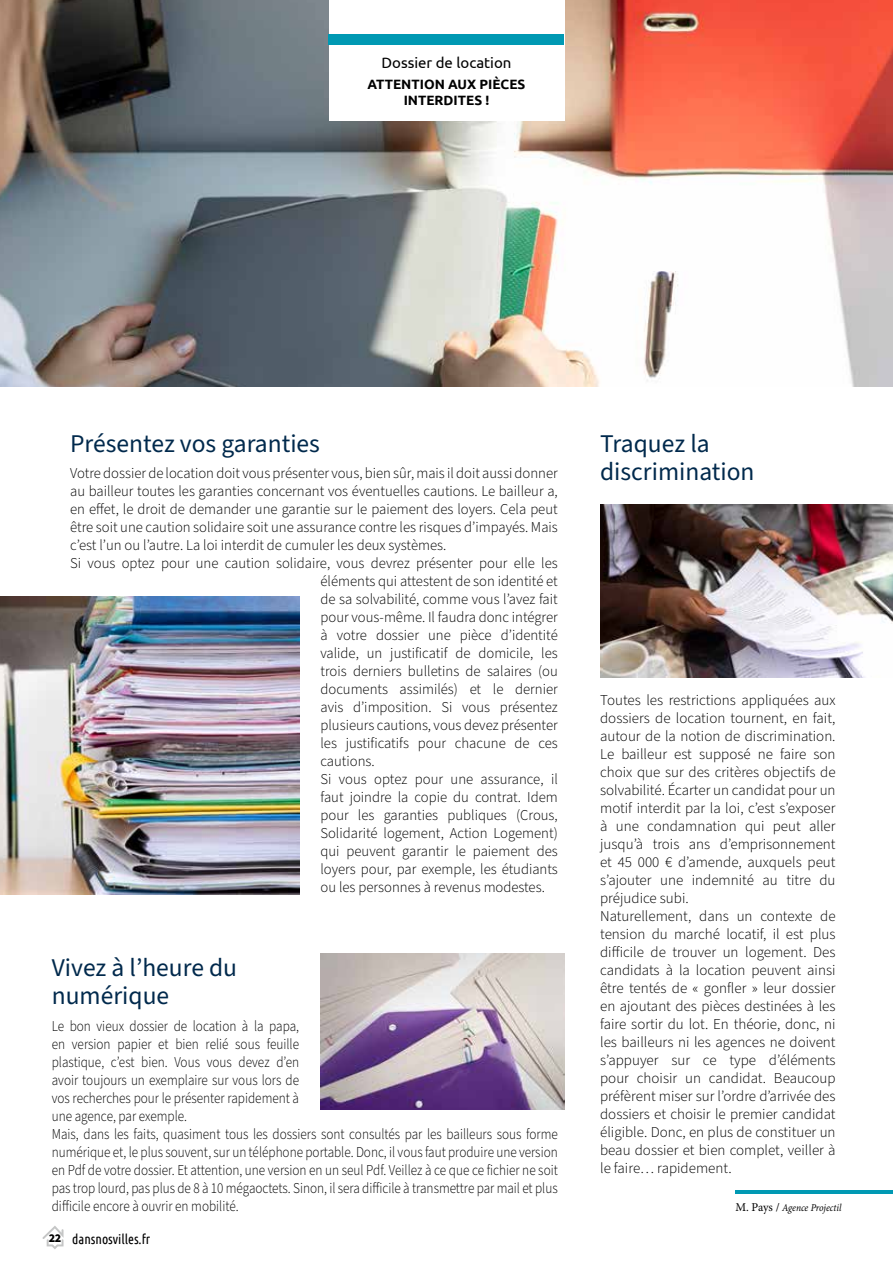
<style>
.page{position:relative;width:893px;height:1263px;background:#fff}
.page>*{position:absolute;margin:0;border:0;box-sizing:border-box;transform-origin:0 0}
.t1{font:25.5px/28.5px "Source Sans 3";color:#00294c}
.t2{font:300 15px/18px "Source Sans 3";color:#000}
.t3{font:300 15px/18px "Source Sans 3";color:#000;scale:.88 1}
.t4{font:15px "Ubuntu";color:#000}
.t5{font:700 13.5px/16.5px "Ubuntu";color:#000;text-align:center}
.t6{font:13.5px "Ubuntu Condensed";color:#000}
.t7{font:italic 10.5px "Minion Pro";letter-spacing:-.005em;color:#000;scale:.91 1}
.s1{font-family:"Source Sans Pro";font-weight:900;font-size:12px}
.s2{font-style:normal;font-size:12px}
</style>
<div class="page">
<svg style="left:42px;top:1226px;width:22px;height:23px"></svg>
<img style="left:0;top:0;width:893px;height:387px">
<div style="left:329px;top:0;width:235px;height:120px;background:#fff"></div>
<div style="left:329px;top:34px;width:235px;height:10px;background:#0099b3"></div>
<img style="left:0;top:596px;width:299px;height:299px">
<img style="left:320px;top:953px;width:244px;height:157px">
<img style="left:600px;top:505px;width:293px;height:172px">
<hr style="left:735px;top:1190px;width:158px;height:4px;background:#0099b3">
<p class="t4" style="left:381px;top:54px;width:132px">Dossier de location</p>
<p class="t5" style="left:368px;top:75px;width:159px">ATTENTION AUX PIÈCES<br>INTERDITES !</p>
<h1 class="t1" style="left:70px;top:430px;width:251px">Présentez vos garanties</h1>
<p class="t2" style="left:70px;top:465px;width:489px">Votre dossier de location doit vous présenter vous, bien sûr, mais il doit aussi donner</p>
<p class="t2" style="left:70px;top:483px;width:489px">au bailleur toutes les garanties concernant vos éventuelles cautions. Le bailleur a,</p>
<p class="t2" style="left:70px;top:501px;width:489px">en effet, le droit de demander une garantie sur le paiement des loyers. Cela peut</p>
<p class="t2" style="left:70px;top:519px;width:489px">être soit une caution solidaire soit une assurance contre les risques d’impayés. Mais</p>
<p class="t2" style="left:70px;top:537px;width:378px">c’est l’un ou l’autre. La loi interdit de cumuler les deux systèmes.</p>
<p class="t2" style="left:70px;top:555px;width:489px">Si vous optez pour une caution solidaire, vous devrez présenter pour elle les</p>
<p class="t2" style="left:320px;top:573px;width:239px">éléments qui attestent de son identité et</p>
<p class="t2" style="left:320px;top:591px;width:239px">de sa solvabilité, comme vous l’avez fait</p>
<p class="t2" style="left:320px;top:609px;width:239px">pour vous-même. Il faudra donc intégrer</p>
<p class="t2" style="left:320px;top:627px;width:239px">à votre dossier une pièce d’identité</p>
<p class="t2" style="left:320px;top:645px;width:239px">valide, un justificatif de domicile, les</p>
<p class="t2" style="left:320px;top:663px;width:239px">trois derniers bulletins de salaires (ou</p>
<p class="t2" style="left:320px;top:681px;width:239px">documents assimilés) et le dernier</p>
<p class="t2" style="left:320px;top:699px;width:239px">avis d’imposition. Si vous présentez</p>
<p class="t2" style="left:320px;top:717px;width:239px">plusieurs cautions, vous devez présenter</p>
<p class="t2" style="left:320px;top:735px;width:239px">les justificatifs pour chacune de ces</p>
<p class="t2" style="left:320px;top:753px;width:56px">cautions.</p>
<p class="t2" style="left:320px;top:771px;width:239px">Si vous optez pour une assurance, il</p>
<p class="t2" style="left:320px;top:789px;width:239px">faut joindre la copie du contrat. Idem</p>
<p class="t2" style="left:320px;top:807px;width:239px">pour les garanties publiques (Crous,</p>
<p class="t2" style="left:320px;top:825px;width:239px">Solidarité logement, Action Logement)</p>
<p class="t2" style="left:320px;top:843px;width:239px">qui peuvent garantir le paiement des</p>
<p class="t2" style="left:320px;top:861px;width:239px">loyers pour, par exemple, les étudiants</p>
<p class="t2" style="left:320px;top:879px;width:226px">ou les personnes à revenus modestes.</p>
<h1 class="t1" style="left:52px;top:954px;width:187px">Vivez à l’heure du numérique</h1>
<p class="t3" style="left:52px;top:1017px;width:577px">Le bon vieux dossier de location à la papa,<br>en version papier et bien relié sous feuille<br>plastique, c’est bien. Vous vous devez d’en<br>avoir toujours un exemplaire sur vous lors de<br>vos recherches pour le présenter rapidement à<br>une agence, par exemple.<br>Mais, dans les faits, quasiment tous les dossiers sont consultés par les bailleurs sous forme numérique et, le plus souvent, sur un téléphone portable. Donc, il vous faut produire une version en Pdf de votre dossier. Et attention, une version en un seul Pdf. Veillez à ce que ce fichier ne soit pas trop lourd, pas plus de 8 à 10 mégaoctets. Sinon, il sera difficile à transmettre par mail et plus difficile encore à ouvrir en mobilité.</p>
<p class="t6" style="left:49px;top:1230px;width:103px"><span class="s1">22</span> dansnosvilles.fr</p>
<h1 class="t1" style="left:600px;top:430px;width:156px">Traquez la discrimination</h1>
<p class="t2" style="left:600px;top:691px;width:237px">Toutes les restrictions appliquées aux dossiers de location tournent, en fait, autour de la notion de discrimination.<br>Le bailleur est supposé ne faire son choix que sur des critères objectifs de solvabilité. Écarter un candidat pour un motif interdit par la loi, c’est s’exposer à une condamnation qui peut aller jusqu’à trois ans d’emprisonnement et 45 000 € d’amende, auxquels peut s’ajouter une indemnité au titre du préjudice subi.<br>Naturellement, dans un contexte de tension du marché locatif, il est plus difficile de trouver un logement. Des candidats à la location peuvent ainsi être tentés de « gonfler » leur dossier en ajoutant des pièces destinées à les faire sortir du lot. En théorie, donc, ni les bailleurs ni les agences ne doivent s’appuyer sur ce type d’éléments pour choisir un candidat. Beaucoup préfèrent miser sur l’ordre d’arrivée des dossiers et choisir le premier candidat éligible. Donc, en plus de constituer un beau dossier et bien complet, veiller à le faire… rapidement.</p>
<p class="t7" style="left:735px;top:1200px;width:118px"><span class="s2">M. Pays /</span> Agence Projectil</p>
</div>
